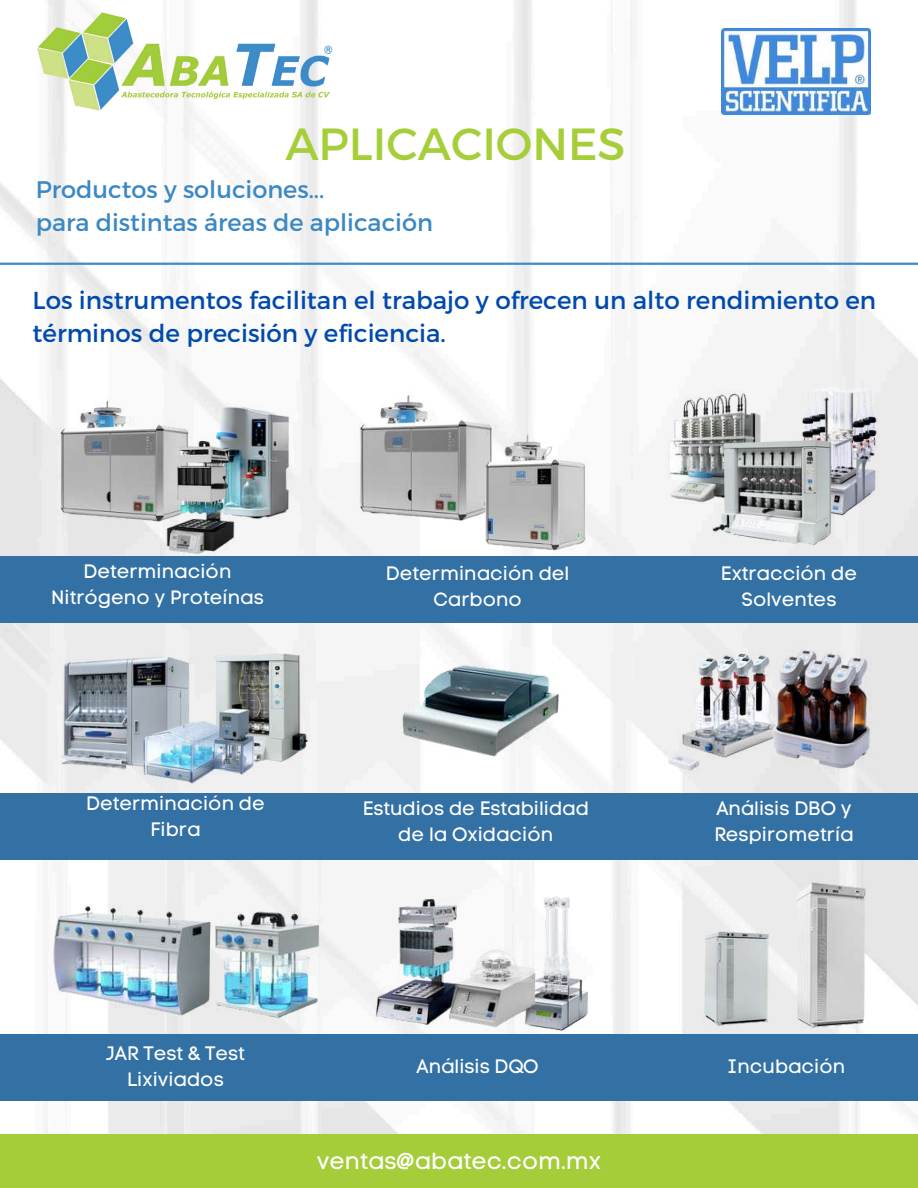
<style>
.page{position:relative;width:918px;height:1188px;background:#fff}
.page>*{position:absolute;margin:0;border:0;box-sizing:border-box;transform-origin:0 0}
.t1{font:45px "Montserrat";color:#a6ce39}
.t2{font:24.6px/33.5px "Montserrat";color:#004aad}
.t3{font:24px/32.7px "Montserrat";color:#3b88c3}
.t4{font:23.25px "Code Pro Normal LC";color:#fff}
.t5{font:19.35px/26.1px "Code Pro Normal LC";color:#fff;text-align:center}
</style>
<div class="page">
<img style="left:0;top:0;width:918px;height:1134px">
<div style="left:0;top:1134px;width:918px;height:54px;background:#a5cd39"></div>
<img style="left:33px;top:7px;width:303px;height:110px">
<img style="left:722px;top:29px;width:148px;height:85px">
<div style="left:0;top:556px;width:918px;height:66px;background:#3371a4"></div>
<img style="left:50px;top:391px;width:148px;height:142px">
<img style="left:217px;top:404px;width:78px;height:116px">
<img style="left:158px;top:432px;width:83px;height:124px">
<img style="left:354px;top:391px;width:146px;height:131px">
<img style="left:480px;top:435px;width:116px;height:121px">
<img style="left:646px;top:391px;width:121px;height:124px">
<img style="left:789px;top:384px;width:95px;height:138px">
<img style="left:712px;top:434px;width:124px;height:121px">
<div style="left:0;top:793px;width:918px;height:67px;background:#3371a4"></div>
<div style="left:0;top:1035px;width:918px;height:66px;background:#3371a4"></div>
<img style="left:52px;top:652px;width:143px;height:141px">
<img style="left:199px;top:648px;width:116px;height:127px">
<img style="left:140px;top:702px;width:119px;height:88px">
<img style="left:393px;top:651px;width:174px;height:118px">
<img style="left:657px;top:646px;width:128px;height:137px">
<img style="left:769px;top:636px;width:106px;height:143px">
<img style="left:209px;top:904px;width:120px;height:130px">
<img style="left:49px;top:898px;width:171px;height:135px">
<img style="left:370px;top:900px;width:94px;height:131px">
<img style="left:522px;top:884px;width:69px;height:149px">
<img style="left:448px;top:944px;width:92px;height:91px">
<img style="left:734px;top:871px;width:138px;height:164px">
<img style="left:646px;top:904px;width:138px;height:131px">
<hr style="left:0;top:263px;width:918px;height:2px;background:#3e8ccc">
<h1 class="t1" style="left:285px;top:114px;width:342px">APLICACIONES</h1>
<p class="t3" style="left:36px;top:172px;width:399px">Productos y soluciones...<br>para distintas áreas de aplicación</p>
<p class="t2" style="left:33px;top:282px;width:845px">Los instrumentos facilitan el trabajo y ofrecen un alto rendimiento en términos de precisión y eficiencia.</p>
<p class="t5" style="left:51px;top:558px;width:214px">Determinación<br>Nitrógeno y Proteínas</p>
<p class="t5" style="left:386px;top:561px;width:185px">Determinación del<br>Carbono</p>
<p class="t5" style="left:721px;top:561px;width:138px">Extracción de<br>Solventes</p>
<p class="t5" style="left:86px;top:790px;width:180px">Determinación de<br>Fibra</p>
<p class="t5" style="left:363px;top:795px;width:228px">Estudios de Estabilidad de la Oxidación</p>
<p class="t5" style="left:714px;top:795px;width:141px;text-align:left">Análisis DBO y<br>Respirometría</p>
<p class="t5" style="left:106px;top:1041px;width:140px">JAR Test &amp; Test<br>Lixiviados</p>
<p class="t5" style="left:417px;top:1054px;width:124px">Análisis DQO</p>
<p class="t5" style="left:727px;top:1054px;width:120px">Incubación</p>
<p class="t4" style="left:317px;top:1147px;width:286px">ventas@abatec.com.mx</p>
</div>
